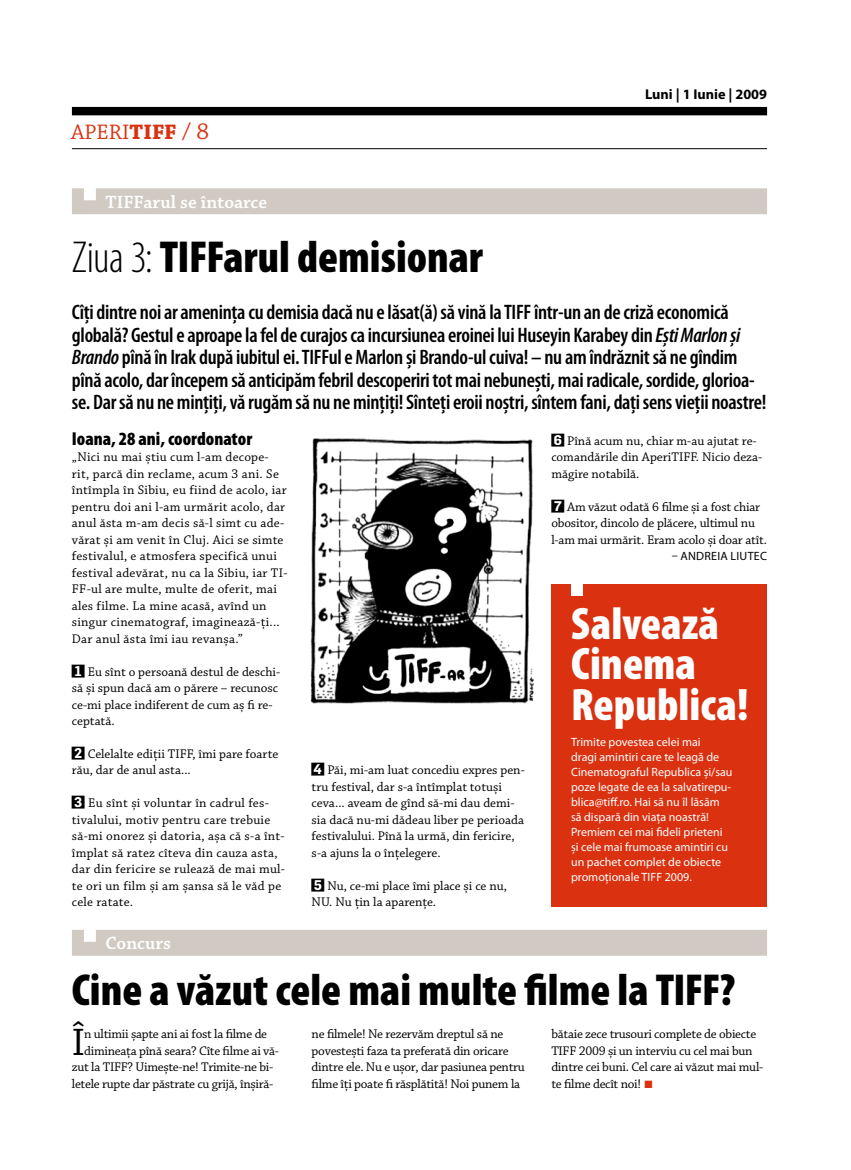
<style>
.page{position:relative;width:851px;height:1170px;background:#fff}
.page>*{position:absolute;margin:0;border:0;box-sizing:border-box;transform-origin:0 0}
.t1{font:900 condensed 45.75px/40.5px "Myriad Pro";color:#fff}
.t2{font:900 condensed 45px "Myriad Pro";color:#000}
.t3{font:40.35px "Chaparral Pro";color:#000}
.t4{font:22.05px "Chaparral Pro";letter-spacing:.005em;color:#da3210}
.t5{font:600 condensed 21px/22.5px "Myriad Pro";letter-spacing:-.015em;color:#000}
.t6{font:600 18.75px "Chaparral Pro";color:#fff}
.t7{font:900 condensed 18.75px "Myriad Pro";color:#000}
.t8{font:700 14.25px "Myriad Pro";color:#000}
.t9{font:13.2px/16.5px "Chaparral Pro";letter-spacing:.02em;color:#000}
.t10{font:13.2px/16.5px "Chaparral Pro";color:#000}
.t11{font:13.2px/16.5px "Chaparral Pro";letter-spacing:-.02em;color:#000}
.t12{font:12px/15px "Myriad Pro";color:#fff}
.t13{font:12px "Myriad Pro";color:#000}
.s1{font-weight:700}
.s2{font-size:24px}
.s3{font-weight:300}
.s4{font-style:italic}
.s5{font-family:"Flama Boxed";font-weight:700;font-size:13.8px}
.s6{font-family:"Klavika";font-size:15px;color:#da3210}
</style>
<div class="page">
<div style="left:72px;top:107px;width:695px;height:8px;background:#000"></div>
<hr style="left:72px;top:148px;width:695px;height:1px;background:#000">
<div style="left:72px;top:188px;width:695px;height:26px;background:#d0cac2"></div>
<div style="left:72px;top:929px;width:695px;height:26px;background:#d0cac2"></div>
<img style="left:310px;top:438px;width:224px;height:266px">
<div style="left:551px;top:583px;width:216px;height:323px;background:#da3210"></div>
<div style="left:571px;top:583px;width:12px;height:12px;background:#fff"></div>
<h3 class="t4" style="left:71px;top:120px;width:139px">APERI<span class="s1">TIFF</span> <span class="s2">/ 8</span></h3>
<h3 class="t6" style="left:105px;top:191px;width:163px">TIFFarul se întoarce</h3>
<p class="t8" style="left:645px;top:84px;width:123px">Luni | 1 Iunie | 2009</p>
<h2 class="t2" style="left:72px;top:228px;width:412px"><span class="s3">Ziua 3:</span> TIFFarul demisionar</h2>
<p class="t5" style="left:72px;top:301px;width:695px">Cîți dintre noi ar amenința cu demisia dacă nu e lăsat(ă) să vină la TIFF într-un an de criză economică globală? Gestul e aproape la fel de curajos ca incursiunea eroinei lui Huseyin Karabey din <span class="s4">Ești Marlon și Brando</span> pînă în Irak după iubitul ei. TIFFul e Marlon și Brando-ul cuiva! – nu am îndrăznit să ne gîndim pînă acolo, dar începem să anticipăm febril descoperiri tot mai nebunești, mai radicale, sordide, glorioa&shy;se. Dar să nu ne mințiți, vă rugăm să nu ne mințiți! Sînteți eroii noștri, sîntem fani, dați sens vieții noastre!</p>
<h3 class="t7" style="left:72px;top:426px;width:182px">Ioana, 28 ani, coordonator</h3>
<p class="t9" style="left:72px;top:449px;width:217px">„Nici nu mai ştiu cum l-am decope&shy;rit, parcă din reclame, acum 3 ani. Se întîmpla în Sibiu, eu fiind de acolo, iar pentru doi ani l-am urmărit acolo, dar anul ăsta m-am decis să-l simt cu ade&shy;vărat şi am venit în Cluj. Aici se simte festivalul, e atmosfera specifică unui festival adevărat, nu ca la Sibiu, iar TI-FF-ul are multe, multe de oferit, mai ales filme. La mine acasă, avînd un singur cinematograf, imaginează-ţi...<br>Dar anul ăsta îmi iau revanşa.”</p>
<p class="t10" style="left:72px;top:663px;width:210px"><span class="s5">1</span> Eu sînt o persoană destul de deschi&shy;să şi spun dacă am o părere – recunosc ce-mi place indiferent de cum aş fi re&shy;ceptată.</p>
<p class="t10" style="left:72px;top:746px;width:208px"><span class="s5">2</span> Celelalte ediţii TIFF, îmi pare foarte rău, dar de anul asta...</p>
<p class="t9" style="left:72px;top:795px;width:215px"><span class="s5">3</span> Eu sînt şi voluntar în cadrul fes&shy;tivalului, motiv pentru care trebuie să-mi onorez şi datoria, aşa că s-a înt&shy;împlat să ratez cîteva din cauza asta, dar din fericire se rulează de mai mul&shy;te ori un film şi am şansa să le văd pe cele ratate.</p>
<h3 class="t6" style="left:105px;top:932px;width:67px">Concurs</h3>
<p class="t10" style="left:311px;top:762px;width:215px"><span class="s5">4</span> Păi, mi-am luat concediu expres pen&shy;tru festival, dar s-a întîmplat totuşi ceva... aveam de gînd să-mi dau demi&shy;sia dacă nu-mi dădeau liber pe perioada festivalului. Pînă la urmă, din fericire, s-a ajuns la o înţelegere.</p>
<p class="t10" style="left:311px;top:877px;width:197px"><span class="s5">5</span> Nu, ce-mi place îmi place şi ce nu,<br>NU. Nu ţin la aparenţe.</p>
<p class="t10" style="left:551px;top:433px;width:212px"><span class="s5">6</span> Pînă acum nu, chiar m-au ajutat re&shy;comandările din AperiTIFF. Nicio deza&shy;măgire notabilă.</p>
<p class="t10" style="left:551px;top:499px;width:217px"><span class="s5">7</span> Am văzut odată 6 filme şi a fost chiar obositor, dincolo de plăcere, ultimul nu l-am mai urmărit. Eram acolo şi doar atît.</p>
<p class="t13" style="left:671px;top:549px;width:18px">– And</p>
<p class="t13" style="left:704px;top:549px;width:39px">reia Liute</p>
<p class="t13" style="left:759px;top:549px;width:8px">c</p>
<h1 class="t1" style="left:571px;top:602px;width:179px">Salvează<br>Cinema<br>Republica!</h1>
<p class="t12" style="left:571px;top:734px;width:163px">Trimite povestea celei mai<br>dragi amintiri care te leagă de<br>Cinematograful Republica și/sau poze legate de ea la salvatirepu&shy;blica@tiff.ro. Hai să nu îl lăsăm să dispară din viața noastră!<br>Premiem cei mai fideli prieteni și cele mai frumoase amintiri cu un pachet complet de obiecte promoționale TIFF 2009.</p>
<h2 class="t2" style="left:72px;top:961px;width:665px">Cine a văzut cele mai multe filme la TIFF?</h2>
<h3 class="t3" style="left:72px;top:1019px;width:15px">Î</h3>
<p class="t11" style="left:84px;top:1026px;width:184px">n ultimii șapte ani ai fost la filme de</p>
<p class="t11" style="left:311px;top:1026px;width:215px">ne filmele! Ne rezervăm dreptul să ne povestești faza ta preferată din oricare dintre ele. Nu e ușor, dar pasiunea pentru filme îți poate fi răsplătită! Noi punem la</p>
<p class="t11" style="left:551px;top:1026px;width:213px">bătaie zece trusouri complete de obiecte TIFF 2009 și un interviu cu cel mai bun dintre cei buni. Cel care ai văzut mai mul&shy;te filme decît noi! <span class="s6">•</span></p>
<p class="t11" style="left:84px;top:1042px;width:196px">dimineața pînă seara? Cîte filme ai vă-</p>
<p class="t11" style="left:72px;top:1059px;width:203px">zut la TIFF? Uimește-ne! Trimite-ne bi-</p>
<p class="t11" style="left:72px;top:1075px;width:203px">letele rupte dar păstrate cu grijă, înșiră-</p>
</div>
